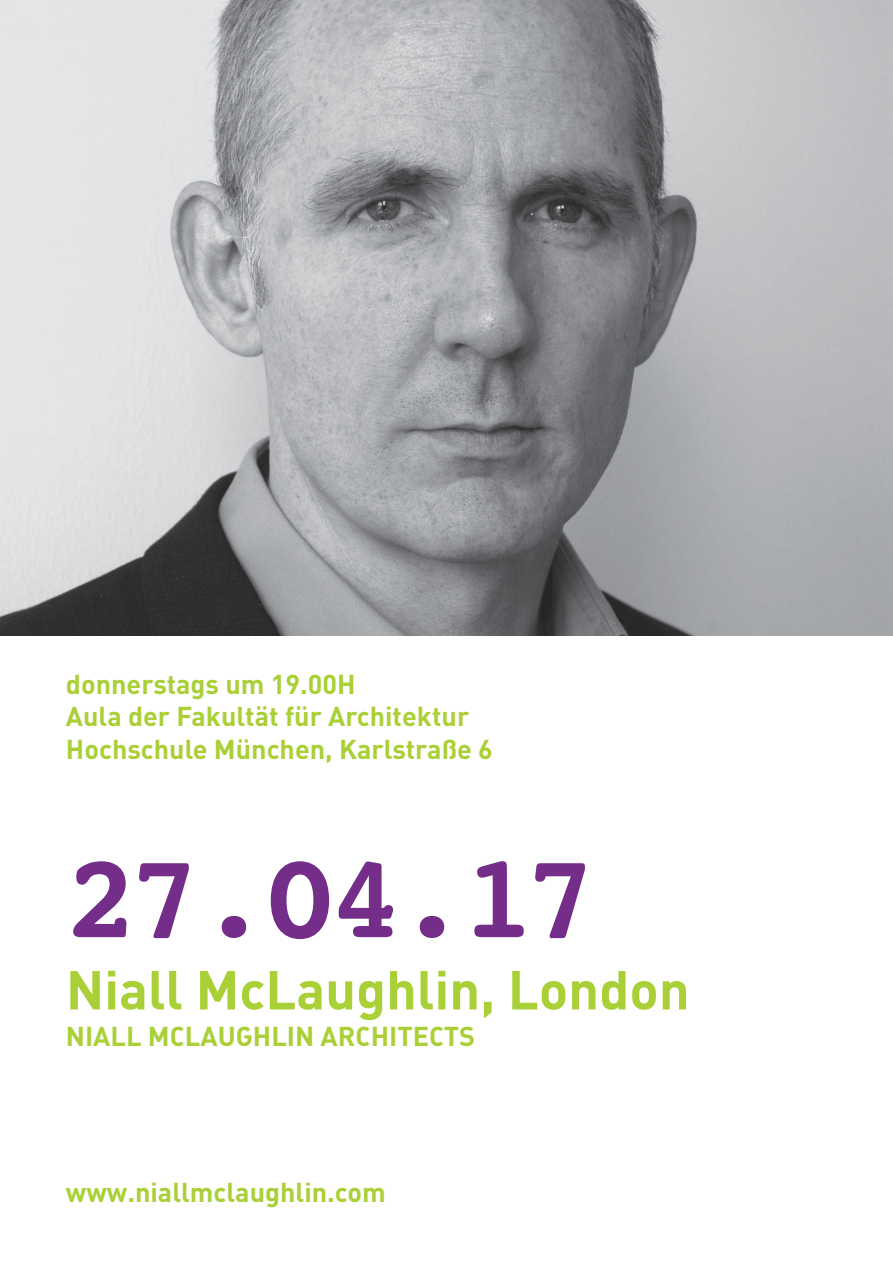
<style>
.page{position:relative;width:893px;height:1263px;background:#fff}
.page>*{position:absolute;margin:0;border:0;box-sizing:border-box;transform-origin:0 0}
.t1{font:700 120px "Courier";color:#742d88}
.t2{font:700 54px "DIN";color:#aad037}
.t3{font:700 27px/32.4px "DIN";color:#aad037}
</style>
<div class="page">
<img style="left:0;top:0;width:893px;height:635px">
<p class="t3" style="left:66px;top:671px;width:429px">donnerstags um 19.00H<br>Aula der Fakultät für Architektur<br>Hochschule München, Karlstraße 6</p>
<h1 class="t1" style="left:66px;top:862px;width:536px">27.04.17</h1>
<h2 class="t2" style="left:66px;top:971px;width:625px">Niall McLaughlin, London</h2>
<p class="t3" style="left:66px;top:1022px;width:411px">NIALL MCLAUGHLIN ARCHITECTS</p>
<p class="t3" style="left:66px;top:1178px;width:321px">www.niallmclaughlin.com</p>
</div>
